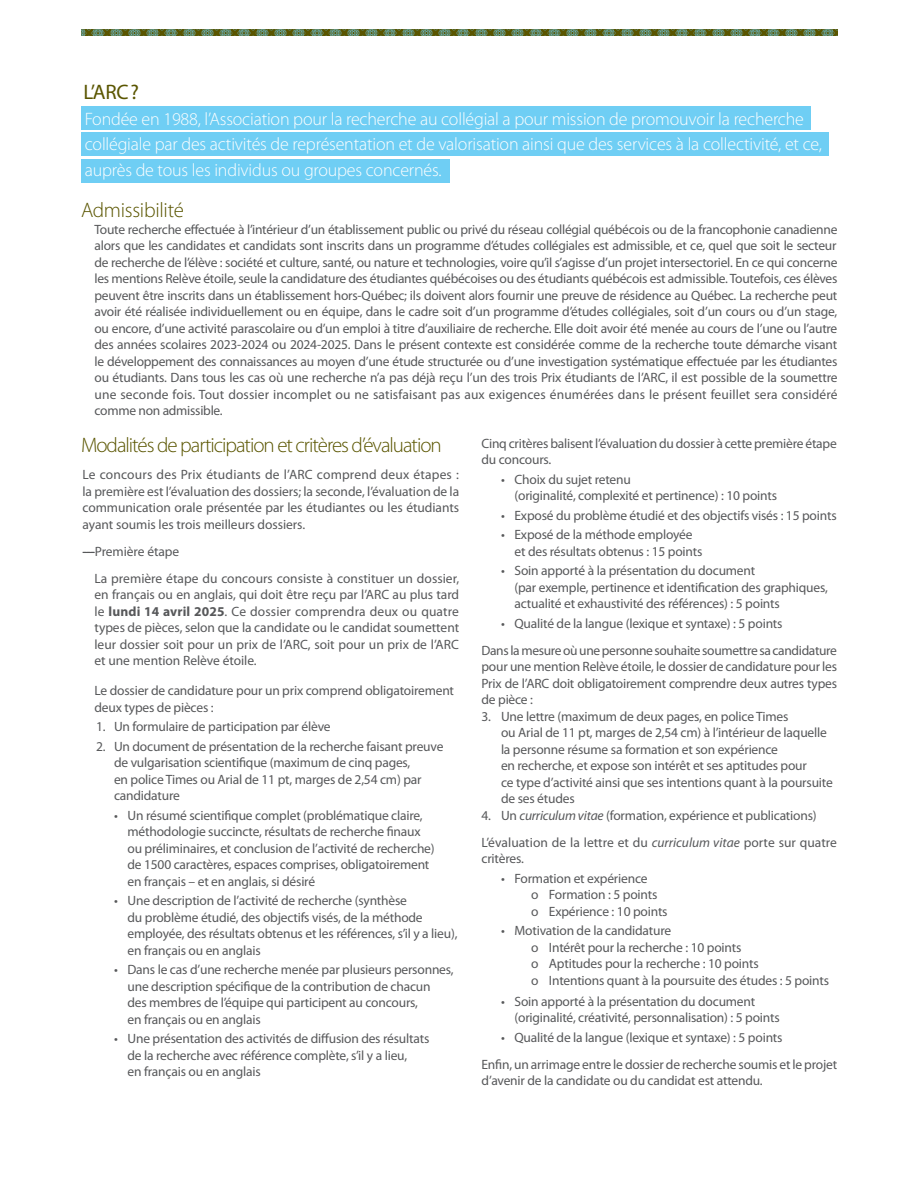
<style>
.page{position:relative;width:918px;height:1188px;background:#fff}
.page>*{position:absolute;margin:0;border:0;box-sizing:border-box;transform-origin:0 0}
.Sous-titre1{font:300 21px "Myriad Pro";letter-spacing:-.05em;color:#5a5500}
.Sous-titre1-2{font:300 21px "Myriad Pro";letter-spacing:-.015em;color:#5a5500}
.t1{font:21px "Myriad Pro";color:#5a5500}
.t2{font:300 18px "Myriad Pro";letter-spacing:-.01em;color:#fff}
.Texte{font:13.5px/16.5px "Myriad Pro";letter-spacing:-.015em;color:#57585a}
.Texte-2{font:13.5px/16.5px "Myriad Pro";letter-spacing:.005em;color:#57585a}
.s1{font-style:italic}
.s2{font-weight:700}
</style>
<div class="page">
<div style="left:81px;top:106px;width:730px;height:24px;background:#6fcef4"></div>
<div style="left:81px;top:132px;width:748px;height:24px;background:#6fcef4"></div>
<div style="left:81px;top:159px;width:369px;height:24px;background:#6fcef4"></div>
<svg style="left:81px;top:30px;width:756px;height:6px;background:#5f7644"></svg>
<svg style="left:83px;top:552px;width:12px;height:1px"></svg>
<p class="t1" style="left:83px;top:79px;width:57px">L’ARC?</p>
<p class="t2" style="left:85px;top:108px;width:721px">Fondée en 1988, l’Association pour la recherche au collégial a pour mission de promouvoir la recherche</p>
<p class="t2" style="left:85px;top:133px;width:739px">collégiale par des activités de représentation et de valorisation ainsi que des services à la collectivité, et ce,</p>
<p class="t2" style="left:85px;top:159px;width:358px">auprès de tous les individus ou groupes concernés.</p>
<p class="Sous-titre1-2" style="left:81px;top:197px;width:104px">Admissibilité</p>
<p class="Texte" style="left:94px;top:221px;width:745px;text-align:justify">Toute recherche effectuée à l’intérieur d’un établissement public ou privé du réseau collégial québécois ou de la francophonie canadienne alors que les candidates et candidats sont inscrits dans un programme d’études collégiales est admissible, et ce, quel que soit le secteur de recherche de l’élève : société et culture, santé, ou nature et technologies, voire qu’il s’agisse d’un projet intersectoriel. En ce qui concerne les mentions Relève étoile, seule la candidature des étudiantes québécoises ou des étudiants québécois est admissible. Toutefois, ces élèves peuvent être inscrits dans un établissement hors-Québec; ils doivent alors fournir une preuve de résidence au Québec. La recherche peut avoir été réalisée individuellement ou en équipe, dans le cadre soit d’un programme d’études collégiales, soit d’un cours ou d’un stage, ou encore, d’une activité parascolaire ou d’un emploi à titre d’auxiliaire de recherche. Elle doit avoir été menée au cours de l’une ou l’autre des années scolaires 2023-2024 ou 2024-2025. Dans le présent contexte est considérée comme de la recherche toute démarche visant le développement des connaissances au moyen d’une étude structurée ou d’une investigation systématique effectuée par les étudiantes ou étudiants. Dans tous les cas où une recherche n’a pas déjà reçu l’un des trois Prix étudiants de l’ARC, il est possible de la soumettre une seconde fois. Tout dossier incomplet ou ne satisfaisant pas aux exigences énumérées dans le présent feuillet sera considéré comme non admissible.</p>
<p class="Texte" style="left:482px;top:435px;width:357px">Cinq critères balisent l’évaluation du dossier à cette première étape du concours.</p>
<p class="Texte" style="left:514px;top:471px;width:264px;text-indent:-14px">• Choix du sujet retenu<br>(originalité, complexité et pertinence) : 10 points</p>
<p class="Texte" style="left:501px;top:507px;width:337px">• Exposé du problème étudié et des objectifs visés : 15 points</p>
<p class="Texte" style="left:514px;top:526px;width:189px;text-indent:-14px">• Exposé de la méthode employée et des résultats obtenus : 15 points</p>
<p class="Texte" style="left:514px;top:562px;width:315px;text-indent:-14px">• Soin apporté à la présentation du document<br>(par exemple, pertinence et identification des graphiques, actualité et exhaustivité des références) : 5 points</p>
<p class="Texte" style="left:501px;top:615px;width:283px">• Qualité de la langue (lexique et syntaxe) : 5 points</p>
<p class="Texte" style="left:482px;top:642px;width:357px;text-align:justify">Dans la mesure où une personne souhaite soumettre sa candidature pour une mention Relève étoile, le dossier de candidature pour les Prix de l’ARC doit obligatoirement comprendre deux autres types de pièce :</p>
<p class="Texte" style="left:501px;top:708px;width:333px;text-indent:-20px">3. Une lettre (maximum de deux pages, en police Times<br>ou Arial de 11 pt, marges de 2,54 cm) à l’intérieur de laquelle la personne résume sa formation et son expérience<br>en recherche, et expose son intérêt et ses aptitudes pour<br>ce type d’activité ainsi que ses intentions quant à la poursuite de ses études</p>
<p class="Texte" style="left:482px;top:807px;width:337px">4. Un <span class="s1">curriculum vitae</span> (formation, expérience et publications)</p>
<p class="Texte-2" style="left:481px;top:834px;width:357px">L’évaluation de la lettre et du <span class="s1">curriculum vitae</span> porte sur quatre critères.</p>
<p class="Texte" style="left:501px;top:870px;width:148px">• Formation et expérience</p>
<p class="Texte" style="left:531px;top:886px;width:128px">o Formation : 5 points</p>
<p class="Texte" style="left:531px;top:903px;width:138px">o Expérience : 10 points</p>
<p class="Texte" style="left:501px;top:922px;width:172px">• Motivation de la candidature</p>
<p class="Texte" style="left:531px;top:939px;width:212px">o Intérêt pour la recherche : 10 points</p>
<p class="Texte" style="left:531px;top:955px;width:229px">o Aptitudes pour la recherche : 10 points</p>
<p class="Texte" style="left:531px;top:972px;width:300px">o Intentions quant à la poursuite des études : 5 points</p>
<p class="Texte" style="left:514px;top:993px;width:267px;text-indent:-14px">• Soin apporté à la présentation du document (originalité, créativité, personnalisation) : 5 points</p>
<p class="Texte" style="left:501px;top:1029px;width:283px">• Qualité de la langue (lexique et syntaxe) : 5 points</p>
<p class="Texte" style="left:482px;top:1056px;width:357px">Enfin, un arrimage entre le dossier de recherche soumis et le projet d’avenir de la candidate ou du candidat est attendu.</p>
<h1 class="Sous-titre1" style="left:81px;top:433px;width:362px">Modalités de participation et critères d’évaluation</h1>
<p class="Texte" style="left:82px;top:466px;width:378px;text-align:justify">Le concours des Prix étudiants de l’ARC comprend deux étapes : la première est l’évaluation des dossiers; la seconde, l’évaluation de la communication orale présentée par les étudiantes ou les étudiants ayant soumis les trois meilleurs dossiers.</p>
<p class="Texte" style="left:95px;top:538px;width:366px;line-height:27px;text-indent:-12px">---Première étape<br>La première étape du concours consiste à constituer un dossier,</p>
<p class="Texte" style="left:95px;top:586px;width:366px;text-align:justify">en français ou en anglais, qui doit être reçu par l’ARC au plus tard le <span class="s2">lundi 14 avril 2025</span>. Ce dossier comprendra deux ou quatre types de pièces, selon que la candidate ou le candidat soumettent leur dossier soit pour un prix de l’ARC, soit pour un prix de l’ARC et une mention Relève étoile.</p>
<p class="Texte" style="left:95px;top:682px;width:361px">Le dossier de candidature pour un prix comprend obligatoirement deux types de pièces :</p>
<p class="Texte" style="left:96px;top:718px;width:236px">1. Un formulaire de participation par élève</p>
<p class="Texte" style="left:114px;top:738px;width:331px;text-indent:-18px">2. Un document de présentation de la recherche faisant preuve de vulgarisation scientifique (maximum de cinq pages,<br>en police Times ou Arial de 11 pt, marges de 2,54 cm) par candidature</p>
<p class="Texte" style="left:128px;top:807px;width:309px;text-indent:-14px">• Un résumé scientifique complet (problématique claire, méthodologie succincte, résultats de recherche finaux ou préliminaires, et conclusion de l’activité de recherche) de 1500 caractères, espaces comprises, obligatoirement en français – et en anglais, si désiré</p>
<p class="Texte" style="left:128px;top:892px;width:331px;text-indent:-14px">• Une description de l’activité de recherche (synthèse<br>du problème étudié, des objectifs visés, de la méthode employée, des résultats obtenus et les références, s’il y a lieu), en français ou en anglais</p>
<p class="Texte" style="left:128px;top:961px;width:328px;text-indent:-14px">• Dans le cas d’une recherche menée par plusieurs personnes, une description spécifique de la contribution de chacun<br>des membres de l’équipe qui participent au concours,<br>en français ou en anglais</p>
<p class="Texte" style="left:128px;top:1030px;width:303px;text-indent:-14px">• Une présentation des activités de diffusion des résultats de la recherche avec référence complète, s’il y a lieu,<br>en français ou en anglais</p>
</div>
